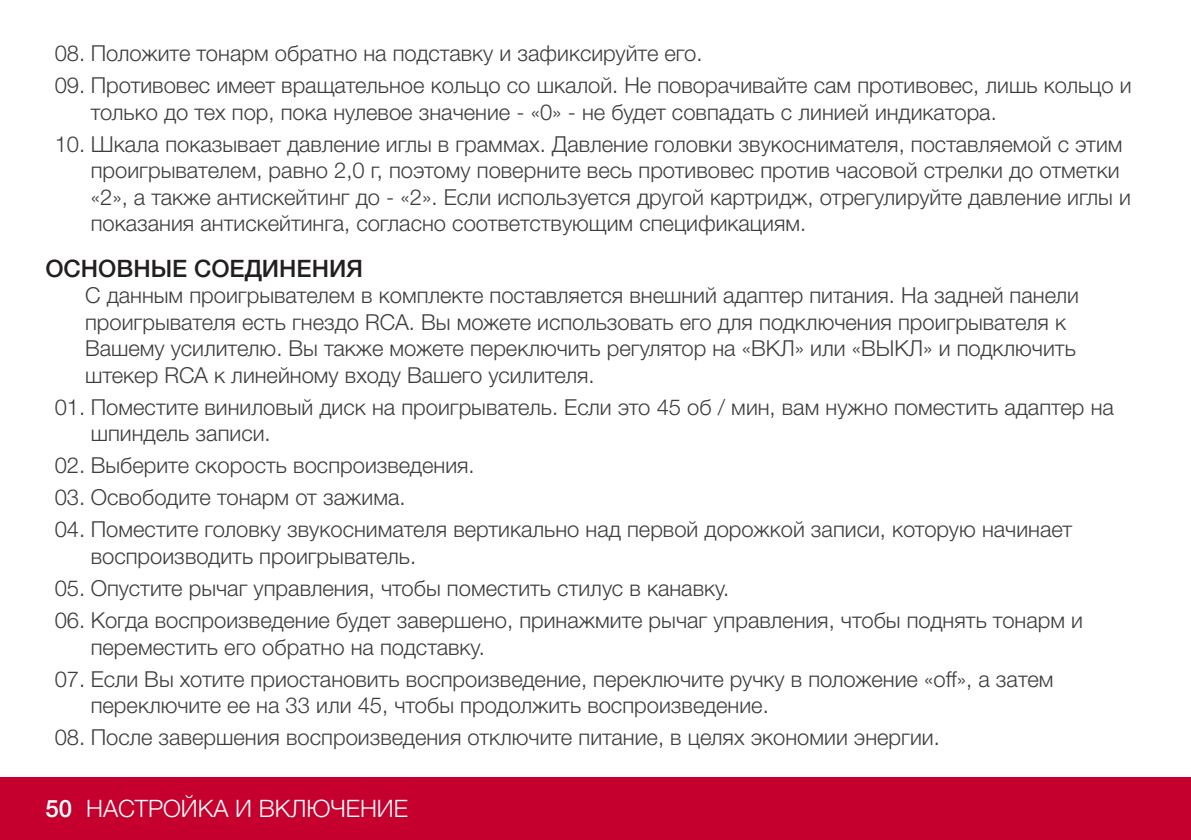
<style>
.page{position:relative;width:1191px;height:840px;background:#fff}
.page>*{position:absolute;margin:0;border:0;box-sizing:border-box;transform-origin:0 0}
.Seitenzahl_links{font:300 24px "Helvetica Neue LTW1 G";color:#fff}
.Subheadline{font:500 24px "Helvetica Neue LTW1 G";color:#231f20}
.Text_eingerückt{font:300 22px/26.4px "Helvetica Neue LTW1 G";color:#3e3e3f}
.s1{font-weight:500}
</style>
<div class="page">
<div style="left:0;top:777px;width:1191px;height:62px;background:#c5002e"></div>
<p class="Text_eingerückt" style="left:55px;top:40px;width:649px">08. Положите тонарм обратно на подставку и зафиксируйте его.</p>
<p class="Text_eingerückt" style="left:91px;top:72px;width:1042px;text-indent:-36px">09. Противовес имеет вращательное кольцо со шкалой. Не поворачивайте сам противовес, лишь кольцо и только до тех пор, пока нулевое значение - «0» - не будет совпадать с линией индикатора.</p>
<p class="Text_eingerückt" style="left:91px;top:130px;width:1041px;text-indent:-36px">10. Шкала показывает давление иглы в граммах. Давление головки звукоснимателя, поставляемой с этим проигрывателем, равно 2,0 г, поэтому поверните весь противовес против часовой стрелки до отметки «2», а также антискейтинг до - «2». Если используется другой картридж, отрегулируйте давление иглы и показания антискейтинга, согласно соответствующим спецификациям.</p>
<p class="Subheadline" style="left:45px;top:254px;width:319px">ОСНОВНЫЕ СОЕДИНЕНИЯ</p>
<p class="Text_eingerückt" style="left:85px;top:282px;width:995px">С данным проигрывателем в комплекте поставляется внешний адаптер питания. На задней панели проигрывателя есть гнездо RCA. Вы можете использовать его для подключения проигрывателя к Вашему усилителю. Вы также можете переключить регулятор на «ВКЛ» или «ВЫКЛ» и подключить штекер RCA к линейному входу Вашего усилителя.</p>
<p class="Text_eingerückt" style="left:91px;top:393px;width:1024px;text-indent:-36px">01. Поместите виниловый диск на проигрыватель. Если это 45 об / мин, вам нужно поместить адаптер на шпиндель записи.</p>
<p class="Text_eingerückt" style="left:55px;top:452px;width:421px">02. Выберите скорость воспроизведения.</p>
<p class="Text_eingerückt" style="left:55px;top:484px;width:352px">03. Освободите тонарм от зажима.</p>
<p class="Text_eingerückt" style="left:91px;top:516px;width:983px;text-indent:-36px">04. Поместите головку звукоснимателя вертикально над первой дорожкой записи, которую начинает воспроизводить проигрыватель.</p>
<p class="Text_eingerückt" style="left:55px;top:574px;width:676px">05. Опустите рычаг управления, чтобы поместить стилус в канавку.</p>
<p class="Text_eingerückt" style="left:91px;top:606px;width:994px;text-indent:-36px">06. Когда воспроизведение будет завершено, принажмите рычаг управления, чтобы поднять тонарм и переместить его обратно на подставку.</p>
<p class="Text_eingerückt" style="left:91px;top:665px;width:964px;text-indent:-36px">07. Если Вы хотите приостановить воспроизведение, переключите ручку в положение «off», а затем переключите ее на 33 или 45, чтобы продолжить воспроизведение.</p>
<p class="Text_eingerückt" style="left:55px;top:723px;width:886px">08. После завершения воспроизведения отключите питание, в целях экономии энергии.</p>
<p class="Seitenzahl_links" style="left:45px;top:793px;width:364px"><span class="s1">50</span> НАСТРОЙКА И ВКЛЮЧЕНИЕ</p>
</div>
